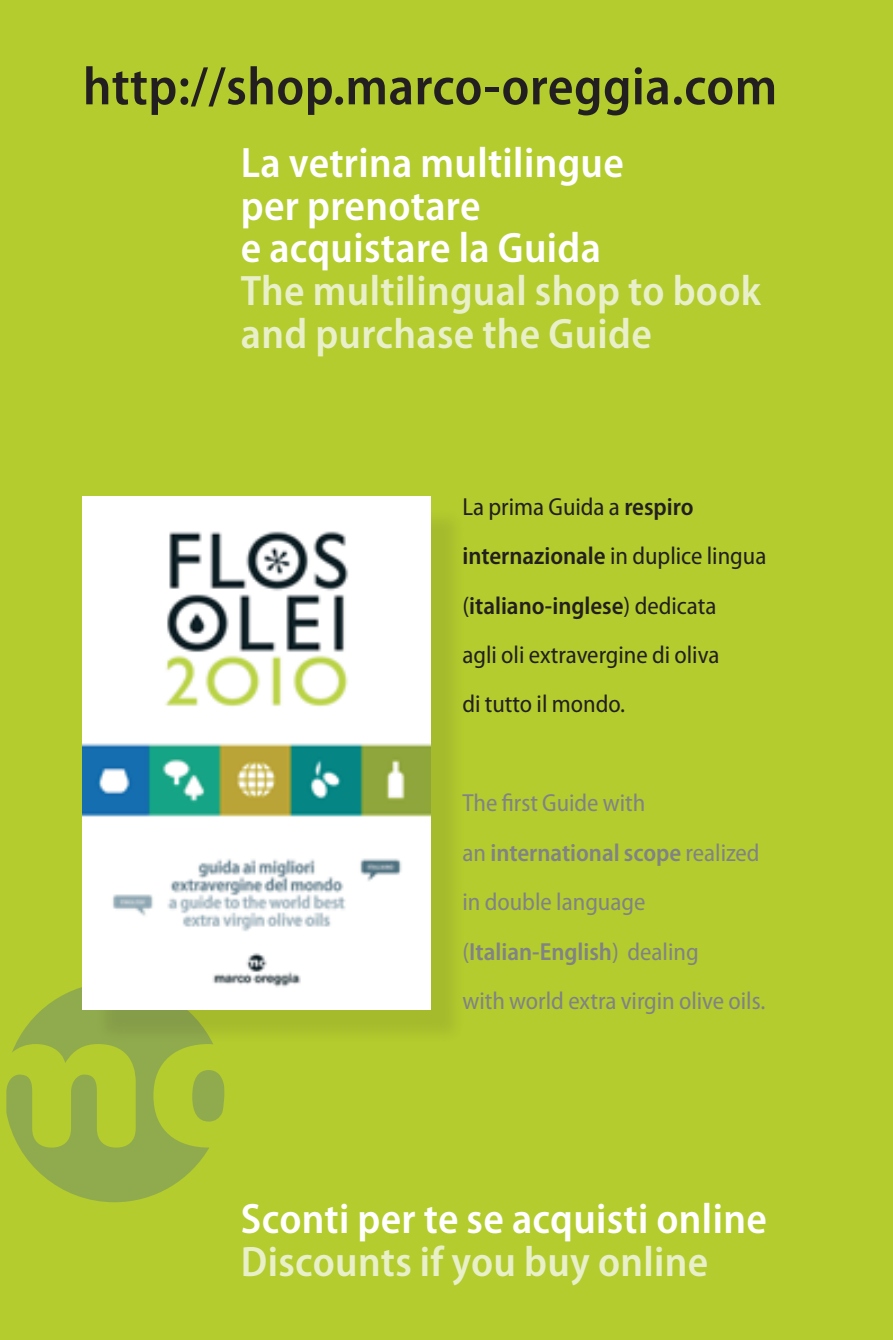
<style>
.page{position:relative;width:893px;height:1340px;background:#fff}
.page>*{position:absolute;margin:0;border:0;box-sizing:border-box;transform-origin:0 0}
.t1{font:600 semi-condensed 54px "Myriad Pro";letter-spacing:.01em;color:#231f20}
.t2{font:600 semi-condensed 42.75px/42.8px "Myriad Pro";letter-spacing:.01em;color:#fff}
.t3{font:600 semi-condensed 42.75px/42.8px "Myriad Pro";letter-spacing:.01em;color:#e9f0c9}
.t4{font:semi-condensed 24.75px/49.5px "Myriad Pro";color:#231f20}
.t5{font:semi-condensed 24.75px/49.5px "Myriad Pro";color:#808285}
.s1{font-weight:600}
</style>
<div class="page">
<div style="left:0;top:0;width:893px;height:1339px;background:#b4cc2e"></div>
<svg style="left:6px;top:982px;width:218px;height:220px"></svg>
<div style="left:93px;top:506px;width:382px;height:548px;background:#231f20;opacity:.1"></div>
<img style="left:83px;top:496px;width:347px;height:513px">
<h1 class="t1" style="left:83px;top:52px;width:696px">http://shop.marco-oreggia.com</h1>
<h2 class="t2" style="left:241px;top:140px;width:385px">La vetrina multilingue per prenotare<br>e acquistare la Guida</h2>
<h2 class="t3" style="left:241px;top:268px;width:522px">The multilingual shop to book and purchase the Guide</h2>
<p class="t4" style="left:462px;top:481px;width:305px">La prima Guida a <span class="s1">respiro internazionale</span> in duplice lingua (<span class="s1">italiano-inglese</span>) dedicata<br>agli oli extravergine di oliva<br>di tutto il mondo.</p>
<p class="t5" style="left:462px;top:778px;width:305px">The first Guide with<br>an <span class="s1">international scope</span> realized in double language (<span class="s1">Italian-English</span>) dealing<br>with world extra virgin olive oils.</p>
<h2 class="t2" style="left:241px;top:1196px;width:527px">Sconti per te se acquisti online</h2>
<h2 class="t3" style="left:241px;top:1239px;width:469px">Discounts if you buy online</h2>
</div>
